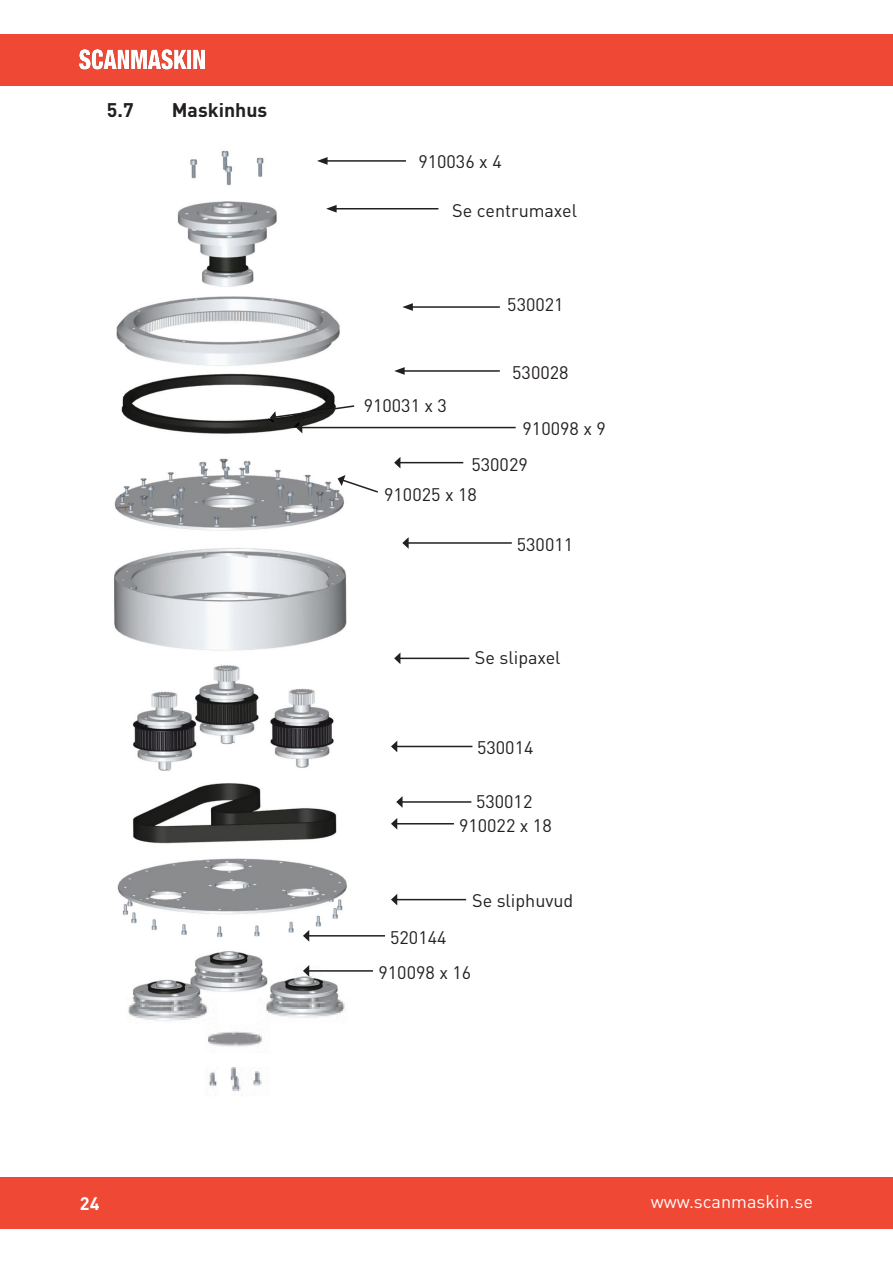
<style>
.page{position:relative;width:893px;height:1263px;background:#fff}
.page>*{position:absolute;margin:0;border:0;box-sizing:border-box;transform-origin:0 0}
.t1{font:700 19.5px "DIN Pro";color:#231f20}
.t2{font:18px "DIN Pro";color:#231f20}
.t3{font:18px "DIN Pro";color:#fff}
.t4{font:700 18px "DIN Pro";color:#fff}
</style>
<div class="page">
<img style="left:114px;top:150px;width:247px;height:941px">
<hr style="left:325px;top:160px;width:81px;height:2px;background:#231f20">
<svg style="left:317px;top:157px;width:11px;height:8px"></svg>
<hr style="left:334px;top:208px;width:104px;height:1px;background:#231f20">
<svg style="left:326px;top:205px;width:11px;height:8px"></svg>
<hr style="left:411px;top:306px;width:89px;height:2px;background:#231f20">
<svg style="left:402px;top:303px;width:11px;height:8px"></svg>
<hr style="left:402px;top:370px;width:98px;height:2px;background:#231f20">
<svg style="left:394px;top:367px;width:11px;height:8px"></svg>
<hr style="left:302px;top:427px;width:214px;height:1px;background:#231f20">
<svg style="left:270px;top:404px;width:86px;height:29px"></svg>
<hr style="left:400px;top:462px;width:63px;height:1px;background:#231f20">
<svg style="left:394px;top:457px;width:6px;height:11px"></svg>
<svg style="left:338px;top:475px;width:40px;height:19px"></svg>
<hr style="left:408px;top:542px;width:104px;height:2px;background:#231f20">
<svg style="left:402px;top:537px;width:7px;height:12px"></svg>
<hr style="left:400px;top:658px;width:69px;height:1px;background:#231f20">
<svg style="left:394px;top:653px;width:6px;height:11px"></svg>
<hr style="left:397px;top:746px;width:75px;height:1px;background:#231f20">
<svg style="left:391px;top:741px;width:6px;height:11px"></svg>
<hr style="left:397px;top:823px;width:57px;height:1px;background:#231f20">
<svg style="left:391px;top:818px;width:6px;height:12px"></svg>
<hr style="left:402px;top:801px;width:69px;height:2px;background:#231f20">
<svg style="left:396px;top:796px;width:7px;height:12px"></svg>
<hr style="left:397px;top:899px;width:69px;height:1px;background:#231f20">
<svg style="left:391px;top:894px;width:6px;height:11px"></svg>
<hr style="left:309px;top:935px;width:76px;height:1px;background:#231f20">
<svg style="left:303px;top:930px;width:6px;height:12px"></svg>
<hr style="left:309px;top:970px;width:64px;height:2px;background:#231f20">
<svg style="left:303px;top:965px;width:6px;height:12px"></svg>
<div style="left:0;top:34px;width:893px;height:51px;background:#ef4835"></div>
<div style="left:0;top:1178px;width:893px;height:51px;background:#ef4835"></div>
<img style="left:80px;top:50px;width:124px;height:19px">
<p class="t1" style="left:107px;top:95px;width:28px">5.7</p>
<p class="t1" style="left:172px;top:95px;width:97px">Maskinhus</p>
<p class="t2" style="left:418px;top:147px;width:85px">910036 x 4</p>
<p class="t2" style="left:452px;top:196px;width:126px">Se centrumaxel</p>
<p class="t2" style="left:507px;top:290px;width:58px">530021</p>
<p class="t2" style="left:364px;top:391px;width:85px">910031 x 3</p>
<p class="t2" style="left:512px;top:359px;width:58px">530028</p>
<p class="t2" style="left:523px;top:415px;width:85px">910098 x 9</p>
<p class="t2" style="left:471px;top:450px;width:58px">530029</p>
<p class="t2" style="left:384px;top:480px;width:94px">910025 x 18</p>
<p class="t2" style="left:517px;top:531px;width:58px">530011</p>
<p class="t2" style="left:475px;top:643px;width:87px">Se slipaxel</p>
<p class="t2" style="left:477px;top:733px;width:58px">530014</p>
<p class="t2" style="left:476px;top:788px;width:58px">530012</p>
<p class="t2" style="left:459px;top:811px;width:94px">910022 x 18</p>
<p class="t2" style="left:472px;top:886px;width:103px">Se sliphuvud</p>
<p class="t2" style="left:390px;top:923px;width:58px">520144</p>
<p class="t2" style="left:378px;top:958px;width:94px">910098 x 16</p>
<p class="t4" style="left:80px;top:1189px;width:21px">24</p>
<p class="t3" style="left:651px;top:1187px;width:164px">www.scanmaskin.se</p>
</div>
